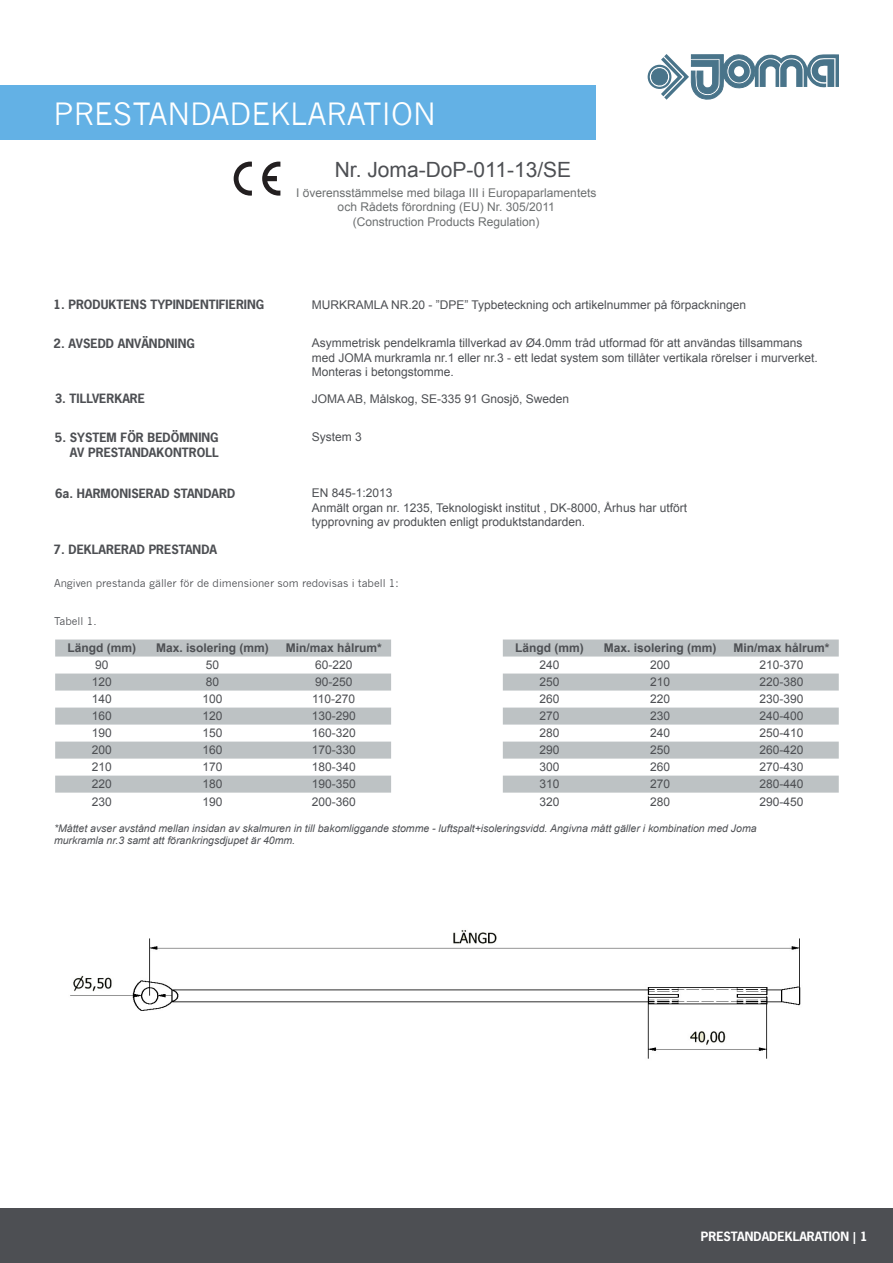
<style>
.page{position:relative;width:893px;height:1263px;background:#fff}
.page>*{position:absolute;margin:0;border:0;box-sizing:border-box;transform-origin:0 0}
.t1{font:30px "News Gothic";color:#fff}
.t2{font:21px "Arial";color:#4d4f53}
.t3{font:12px/14.4px "Arial";color:#4d4f53}
.t4{font:700 12px "News Gothic Std";color:#4d4f53}
.t5{font:12px/14.4px "Arial";color:#6c6f70;text-align:center}
.t6{font:700 12px "Arial";color:#4d4f53}
.t7{font:700 12px "News Gothic Std";color:#fff}
.t8{font:italic 10.5px/12.6px "Arial";color:#4d4f53}
.t9{font:10.5px "News Gothic";color:#4d4f53}
</style>
<div class="page">
<img style="left:70px;top:930px;width:731px;height:129px">
<svg style="left:648px;top:54px;width:191px;height:46px"></svg>
<div style="left:0;top:85px;width:595px;height:54px;background:#63b1e5"></div>
<svg style="left:234px;top:162px;width:18px;height:34px"></svg>
<svg style="left:262px;top:162px;width:18px;height:34px"></svg>
<svg style="left:55px;top:639px;width:336px;height:154px;fill:#bdc2c4"></svg>
<svg style="left:503px;top:639px;width:336px;height:154px;fill:#bdc2c4"></svg>
<div style="left:0;top:1209px;width:893px;height:54px;background:#4d4f53"></div>
<p class="t1" style="left:54px;top:97px;width:384px">PRESTANDADEKLARATION</p>
<p class="t2" style="left:335px;top:156px;width:238px">Nr. Joma-DoP-011-13/SE</p>
<p class="t4" style="left:54px;top:297px;width:212px">1. PRODUKTENS TYPINDENTIFIERING</p>
<p class="t4" style="left:54px;top:335px;width:143px">2. AVSEDD ANVÄNDNING</p>
<p class="t4" style="left:55px;top:390px;width:92px">3. TILLVERKARE</p>
<p class="t4" style="left:55px;top:430px;width:165px">5. SYSTEM FÖR BEDÖMNING</p>
<p class="t4" style="left:70px;top:444px;width:150px">AV PRESTANDAKONTROLL</p>
<p class="t4" style="left:55px;top:485px;width:182px">6a. HARMONISERAD STANDARD</p>
<p class="t4" style="left:54px;top:541px;width:165px">7. DEKLARERAD PRESTANDA</p>
<p class="t5" style="left:296px;top:186px;width:302px">I överensstämmelse med bilaga III i Europaparlamentets och Rådets förordning (EU) Nr. 305/2011</p>
<p class="t5" style="left:353px;top:214px;width:188px">(Construction Products Regulation)</p>
<p class="t3" style="left:312px;top:297px;width:436px">MURKRAMLA NR.20 - ”DPE” Typbeteckning och artikelnummer på förpackningen</p>
<p class="t3" style="left:312px;top:336px;width:508px">Asymmetrisk pendelkramla tillverkad av Ø4.0mm tråd utformad för att användas tillsammans med JOMA murkramla nr.1 eller nr.3 - ett ledat system som tillåter vertikala rörelser i murverket.<br>Monteras i betongstomme.</p>
<p class="t3" style="left:312px;top:391px;width:259px">JOMA AB, Målskog, SE-335 91 Gnosjö, Sweden</p>
<p class="t3" style="left:312px;top:430px;width:52px">System 3</p>
<p class="t3" style="left:312px;top:486px;width:82px">EN 845-1:2013</p>
<p class="t3" style="left:312px;top:500px;width:377px">Anmält organ nr. 1235, Teknologiskt institut , DK-8000, Århus har utfört</p>
<p class="t3" style="left:312px;top:515px;width:275px">typprovning av produkten enligt produktstandarden.</p>
<p class="t9" style="left:54px;top:577px;width:346px">Angiven prestanda gäller för de dimensioner som redovisas i tabell 1:</p>
<p class="t9" style="left:54px;top:615px;width:44px">Tabell 1.</p>
<p class="t6" style="left:68px;top:640px;width:70px">Längd (mm)</p>
<p class="t6" style="left:156px;top:640px;width:114px">Max. isolering (mm)</p>
<p class="t6" style="left:286px;top:640px;width:98px">Min/max hålrum*</p>
<p class="t3" style="left:95px;top:658px;width:15px">90</p>
<p class="t3" style="left:206px;top:658px;width:15px">50</p>
<p class="t3" style="left:315px;top:658px;width:39px">60-220</p>
<p class="t3" style="left:92px;top:675px;width:22px">120</p>
<p class="t3" style="left:206px;top:675px;width:15px">80</p>
<p class="t3" style="left:315px;top:675px;width:39px">90-250</p>
<p class="t3" style="left:92px;top:692px;width:22px">140</p>
<p class="t3" style="left:202px;top:692px;width:22px">100</p>
<p class="t3" style="left:312px;top:692px;width:45px">110-270</p>
<p class="t3" style="left:92px;top:709px;width:22px">160</p>
<p class="t3" style="left:202px;top:709px;width:22px">120</p>
<p class="t3" style="left:312px;top:709px;width:46px">130-290</p>
<p class="t3" style="left:92px;top:726px;width:22px">190</p>
<p class="t3" style="left:202px;top:726px;width:22px">150</p>
<p class="t3" style="left:312px;top:726px;width:46px">160-320</p>
<p class="t3" style="left:92px;top:743px;width:22px">200</p>
<p class="t3" style="left:202px;top:743px;width:22px">160</p>
<p class="t3" style="left:312px;top:743px;width:46px">170-330</p>
<p class="t3" style="left:92px;top:760px;width:22px">210</p>
<p class="t3" style="left:202px;top:760px;width:22px">170</p>
<p class="t3" style="left:312px;top:760px;width:46px">180-340</p>
<p class="t3" style="left:92px;top:777px;width:22px">220</p>
<p class="t3" style="left:202px;top:777px;width:22px">180</p>
<p class="t3" style="left:312px;top:777px;width:46px">190-350</p>
<p class="t3" style="left:92px;top:794px;width:22px">230</p>
<p class="t3" style="left:202px;top:794px;width:22px">190</p>
<p class="t3" style="left:312px;top:794px;width:46px">200-360</p>
<p class="t6" style="left:515px;top:640px;width:70px">Längd (mm)</p>
<p class="t6" style="left:604px;top:640px;width:114px">Max. isolering (mm)</p>
<p class="t6" style="left:733px;top:640px;width:98px">Min/max hålrum*</p>
<p class="t3" style="left:540px;top:658px;width:22px">240</p>
<p class="t3" style="left:650px;top:658px;width:22px">200</p>
<p class="t3" style="left:759px;top:658px;width:46px">210-370</p>
<p class="t3" style="left:540px;top:675px;width:22px">250</p>
<p class="t3" style="left:650px;top:675px;width:22px">210</p>
<p class="t3" style="left:759px;top:675px;width:46px">220-380</p>
<p class="t3" style="left:540px;top:692px;width:22px">260</p>
<p class="t3" style="left:650px;top:692px;width:22px">220</p>
<p class="t3" style="left:759px;top:692px;width:46px">230-390</p>
<p class="t3" style="left:540px;top:709px;width:22px">270</p>
<p class="t3" style="left:650px;top:709px;width:22px">230</p>
<p class="t3" style="left:759px;top:709px;width:46px">240-400</p>
<p class="t3" style="left:540px;top:726px;width:22px">280</p>
<p class="t3" style="left:650px;top:726px;width:22px">240</p>
<p class="t3" style="left:759px;top:726px;width:46px">250-410</p>
<p class="t3" style="left:540px;top:743px;width:22px">290</p>
<p class="t3" style="left:650px;top:743px;width:22px">250</p>
<p class="t3" style="left:759px;top:743px;width:46px">260-420</p>
<p class="t3" style="left:540px;top:760px;width:22px">300</p>
<p class="t3" style="left:650px;top:760px;width:22px">260</p>
<p class="t3" style="left:759px;top:760px;width:46px">270-430</p>
<p class="t3" style="left:540px;top:777px;width:22px">310</p>
<p class="t3" style="left:650px;top:777px;width:22px">270</p>
<p class="t3" style="left:759px;top:777px;width:46px">280-440</p>
<p class="t3" style="left:540px;top:794px;width:22px">320</p>
<p class="t3" style="left:650px;top:794px;width:22px">280</p>
<p class="t3" style="left:759px;top:794px;width:46px">290-450</p>
<p class="t8" style="left:54px;top:822px;width:704px">*Måttet avser avstånd mellan insidan av skalmuren in till bakomliggande stomme - luftspalt+isoleringsvidd. Angivna mått gäller i kombination med Joma murkramla nr.3 samt att förankringsdjupet är 40mm.</p>
<p class="t7" style="left:701px;top:1228px;width:168px">PRESTANDADEKLARATION | 1</p>
</div>
